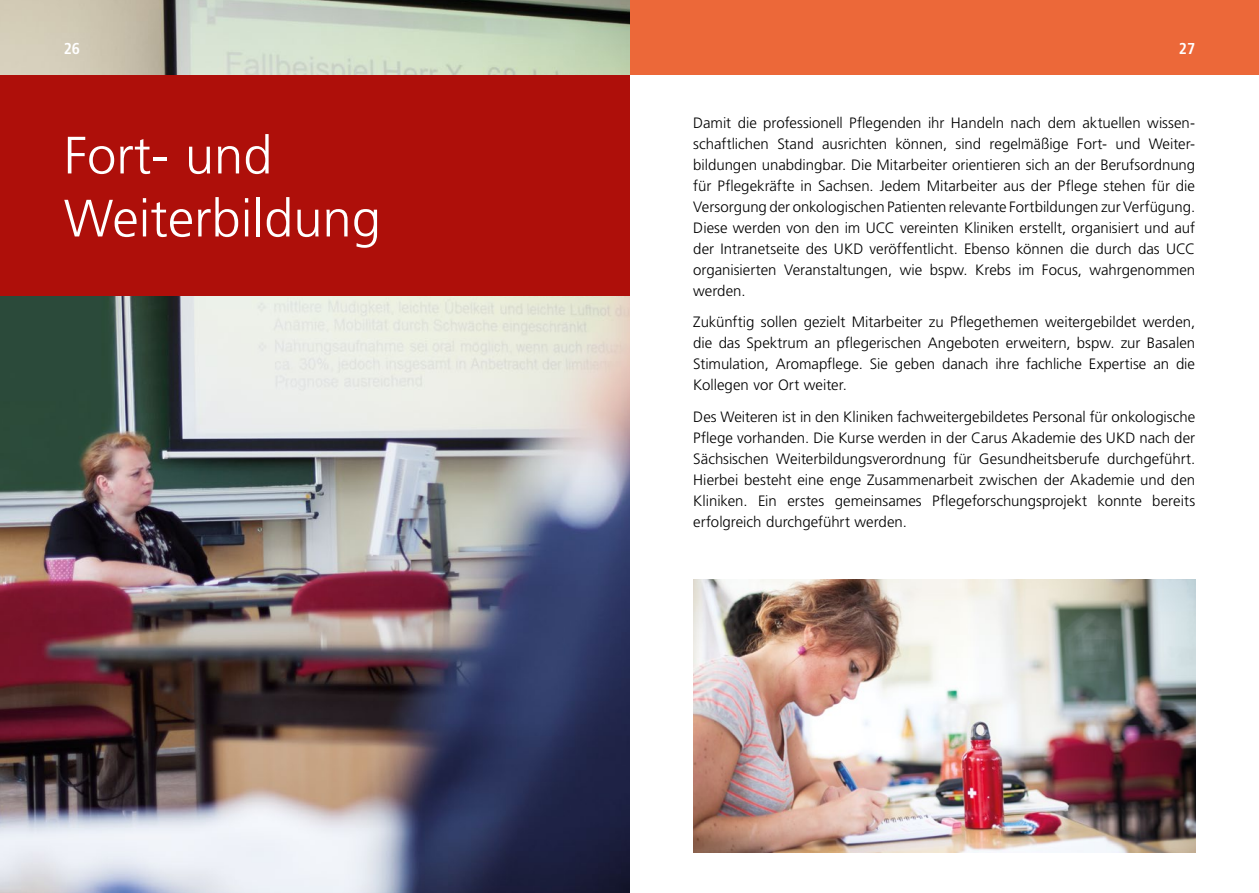
<style>
.page{position:relative;width:1259px;height:893px;background:#fff}
.page>*{position:absolute;margin:0;border:0;box-sizing:border-box;transform-origin:0 0}
.t1{font:300 52.5px/63px "Frutiger LT";color:#fff}
.t2{font:700 condensed 15.75px "Frutiger LT";color:#fff}
.t3{font:300 15px/21px "Frutiger LT";color:#000;text-align:justify}
</style>
<div class="page">
<div style="left:0;top:0;width:1259px;height:75px;background:#ec6839"></div>
<img style="left:0;top:0;width:629px;height:893px">
<img style="left:693px;top:579px;width:502px;height:273px">
<div style="left:0;top:75px;width:629px;height:221px;background:#ae0f0a"></div>
<p class="t2" style="left:64px;top:40px;width:18px">26</p>
<h1 class="t1" style="left:64px;top:125px;width:319px">Fort- und<br>Weiterbildung</h1>
<p class="t2" style="left:1178px;top:40px;width:18px">27</p>
<p class="t3" style="left:693px;top:112px;width:503px">Damit die professionell Pflegenden ihr Handeln nach dem aktuellen wissen&shy;schaftlichen Stand ausrichten können, sind regelmäßige Fort- und Weiter&shy;bildungen unabdingbar. Die Mitarbeiter orientieren sich an der Berufsordnung für Pflegekräfte in Sachsen. Jedem Mitarbeiter aus der Pflege stehen für die Versorgung der onkologischen Patienten relevante Fortbildungen zur Verfügung.<br>Diese werden von den im UCC vereinten Kliniken erstellt, organisiert und auf der Intranetseite des UKD veröffentlicht. Ebenso können die durch das UCC organisierten Veranstaltungen, wie bspw. Krebs im Focus, wahrgenommen werden.</p>
<p class="t3" style="left:693px;top:312px;width:503px">Zukünftig sollen gezielt Mitarbeiter zu Pflegethemen weitergebildet werden, die das Spektrum an pflegerischen Angeboten erweitern, bspw. zur Basalen Stimulation, Aromapflege. Sie geben danach ihre fachliche Expertise an die Kollegen vor Ort weiter.</p>
<p class="t3" style="left:693px;top:406px;width:503px">Des Weiteren ist in den Kliniken fachweitergebildetes Personal für onkologische Pflege vorhanden. Die Kurse werden in der Carus Akademie des UKD nach der Sächsischen Weiterbildungsverordnung für Gesundheitsberufe durchgeführt.<br>Hierbei besteht eine enge Zusammenarbeit zwischen der Akademie und den Kliniken. Ein erstes gemeinsames Pflegeforschungsprojekt konnte bereits erfolgreich durchgeführt werden.</p>
</div>
